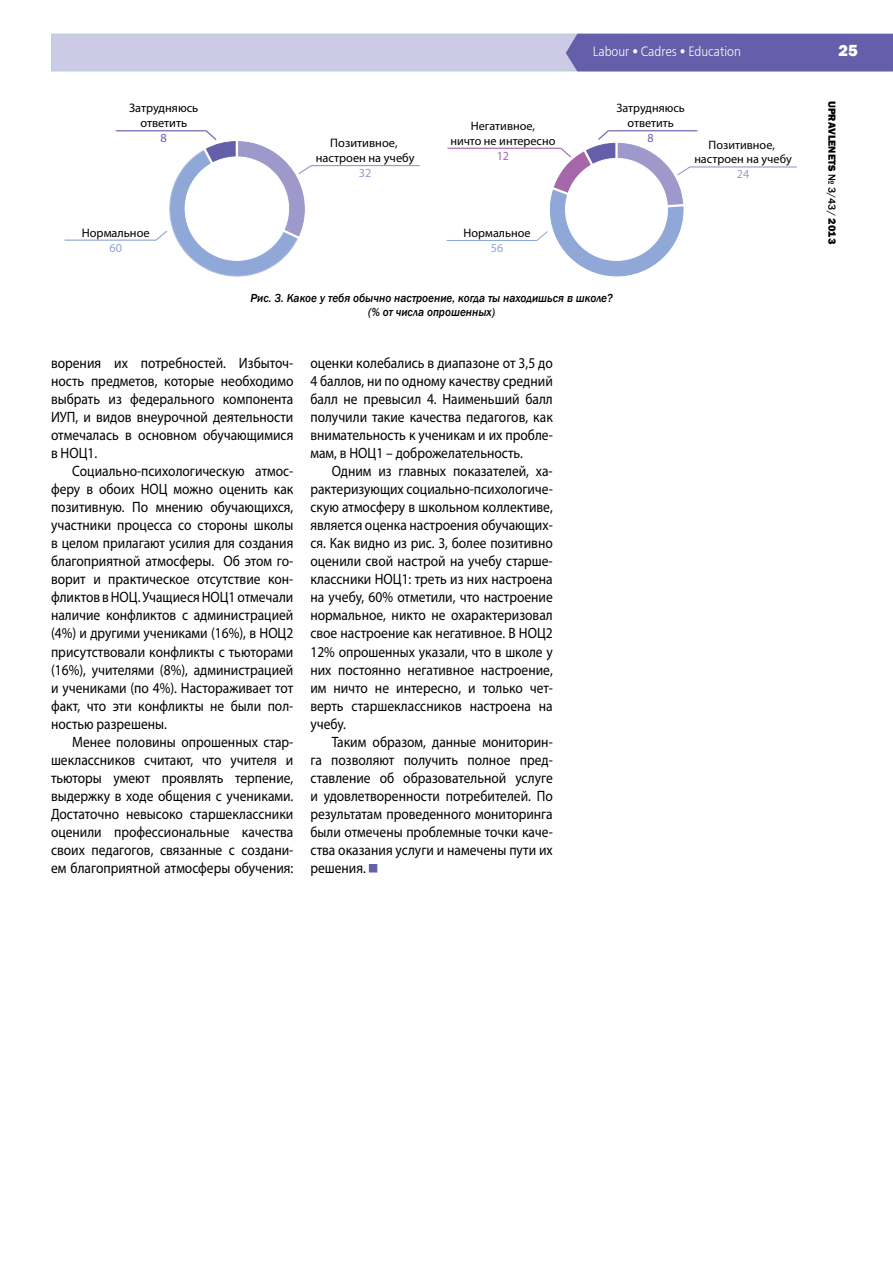
<style>
.page{position:relative;width:893px;height:1263px;background:#fff}
.page>*{position:absolute;margin:0;border:0;box-sizing:border-box;transform-origin:0 0}
.t1{font:800 16.5px "Franklin Gothic";color:#fff}
.t2{font:15px/18px "Myriad Pro";color:#000;text-align:justify;scale:.9 1}
.t3{font:13.5px "Free Set C";color:#fff;scale:.9 1}
.t4{font:12.3px/14.9px "Myriad Pro";color:#000;text-align:center}
.t5{font:12.3px "Myriad Pro";color:#8fa8d7}
.t6{font:12.3px "Myriad Pro";color:#9f99cb}
.t7{font:12.3px "Myriad Pro";color:#645faa}
.t8{font:12.15px/14.5px "Myriad Pro";color:#000;text-align:center}
.t9{font:12.15px "Myriad Pro";color:#8fa8d7}
.t10{font:12.15px "Myriad Pro";color:#9f99cb}
.t11{font:12.15px "Myriad Pro";color:#a567aa}
.t12{font:12.15px "Myriad Pro";color:#645faa}
.t13{font:italic 500 12px/14.4px "Franklin Gothic";color:#000;text-align:center;scale:.95 1}
.t14{font:800 10.5px "Franklin Gothic";color:#000}
.s1{font-weight:500}
.s2{font-family:"Franklin Gothic Heavy C";font-weight:400}
</style>
<div class="page">
<div style="left:51px;top:34px;width:842px;height:37px;background:#cdcae6;border:2px solid #bdcfdc"></div>
<div style="left:566px;top:34px;width:327px;height:37px;background:#645faa"></div>
<hr style="left:65px;top:240px;width:91px;height:1px;background:#8fa8d7">
<hr style="left:311px;top:165px;width:109px;height:1px;background:#9f99cb">
<svg style="left:154px;top:130px;width:159px;height:146px"></svg>
<hr style="left:116px;top:130px;width:90px;height:1px;background:#645faa">
<hr style="left:690px;top:166px;width:107px;height:2px;background:#9f99cb">
<hr style="left:608px;top:130px;width:89px;height:1px;background:#645faa">
<svg style="left:447px;top:130px;width:244px;height:146px"></svg>
<hr style="left:447px;top:148px;width:114px;height:1px;background:#a567aa">
<div style="left:369px;top:864px;width:8px;height:8px;background:#645faa"></div>
<p class="t4" style="left:129px;top:101px;width:71px">Затрудняюсь ответить</p>
<p class="t7" style="left:161px;top:130px;width:8px">8</p>
<p class="t4" style="left:82px;top:225px;width:69px">Нормальное</p>
<p class="t5" style="left:109px;top:240px;width:14px">60</p>
<p class="t4" style="left:316px;top:135px;width:100px">Позитивное, настроен на учебу</p>
<p class="t6" style="left:359px;top:165px;width:14px">32</p>
<p class="t8" style="left:450px;top:119px;width:106px">Негативное,<br>ничто не интересно</p>
<p class="t11" style="left:497px;top:148px;width:14px">12</p>
<p class="t8" style="left:464px;top:226px;width:68px">Нормальное</p>
<p class="t9" style="left:491px;top:240px;width:14px">56</p>
<p class="t3" style="left:593px;top:44px;width:166px">Labour ● Cadres ● Education</p>
<p class="t8" style="left:617px;top:101px;width:70px">Затрудняюсь ответить</p>
<p class="t12" style="left:648px;top:130px;width:8px">8</p>
<p class="t8" style="left:694px;top:137px;width:99px">Позитивное, настроен на учебу</p>
<p class="t10" style="left:737px;top:166px;width:14px">24</p>
<p class="t13" style="left:250px;top:291px;width:383px">Рис. 3. Какое у тебя обычно настроение, когда ты находишься в школе? (% от числа опрошенных)</p>
<p class="t2" style="left:51px;top:354px;width:271px">ворения их потребностей. Избыточ&shy;ность предметов, которые необходимо выбрать из федерального компонента ИУП, и видов внеурочной деятельности отмечалась в основном обучающимися в НОЦ1.</p>
<p class="t2" style="left:51px;top:462px;width:271px;text-indent:21px">Социально-психологическую атмос&shy;феру в обоих НОЦ можно оценить как позитивную. По мнению обучающихся, участники процесса со стороны школы в целом прилагают усилия для создания благоприятной атмосферы. Об этом го&shy;ворит и практическое отсутствие кон&shy;фликтов в НОЦ. Учащиеся НОЦ1 отмечали наличие конфликтов с администрацией (4%) и другими учениками (16%), в НОЦ2 присутствовали конфликты с тьюторами (16%), учителями (8%), администрацией и учениками (по 4%). Настораживает тот факт, что эти конфликты не были пол&shy;ностью разрешены.</p>
<p class="t2" style="left:51px;top:732px;width:271px;text-indent:21px">Менее половины опрошенных стар&shy;шеклассников считают, что учителя и тьюторы умеют проявлять терпение, выдержку в ходе общения с учениками.<br>Достаточно невысоко старшеклассники оценили профессиональные качества своих педагогов, связанные с создани&shy;ем благоприятной атмосферы обучения:</p>
<p class="t2" style="left:310px;top:354px;width:271px">оценки колебались в диапазоне от 3,5 до 4 баллов, ни по одному качеству средний балл не превысил 4. Наименьший балл получили такие качества педагогов, как внимательность к ученикам и их пробле&shy;мам, в НОЦ1 – доброжелательность.</p>
<p class="t2" style="left:310px;top:462px;width:271px;text-indent:21px">Одним из главных показателей, ха&shy;рактеризующих социально-психологиче&shy;скую атмосферу в школьном коллективе, является оценка настроения обучающих&shy;ся. Как видно из рис. 3, более позитивно оценили свой настрой на учебу старше&shy;классники НОЦ1: треть из них настроена на учебу, 60% отметили, что настроение нормальное, никто не охарактеризовал свое настроение как негативное. В НОЦ2<br>12% опрошенных указали, что в школе у них постоянно негативное настроение, им ничто не интересно, и только чет&shy;верть старшеклассников настроена на учебу.</p>
<p class="t2" style="left:310px;top:732px;width:271px;text-indent:21px">Таким образом, данные мониторин&shy;га позволяют получить полное пред&shy;ставление об образовательной услуге и удовлетворенности потребителей. По результатам проведенного мониторинга были отмечены проблемные точки каче&shy;ства оказания услуги и намечены пути их решения.</p>
<p class="t1" style="left:838px;top:40px;width:21px">25</p>
<p class="t14" style="left:839px;top:101px;width:145px;rotate:90deg">Upravlenets <span class="s1">№ 3/43/</span> <span class="s2">2013</span></p>
</div>
